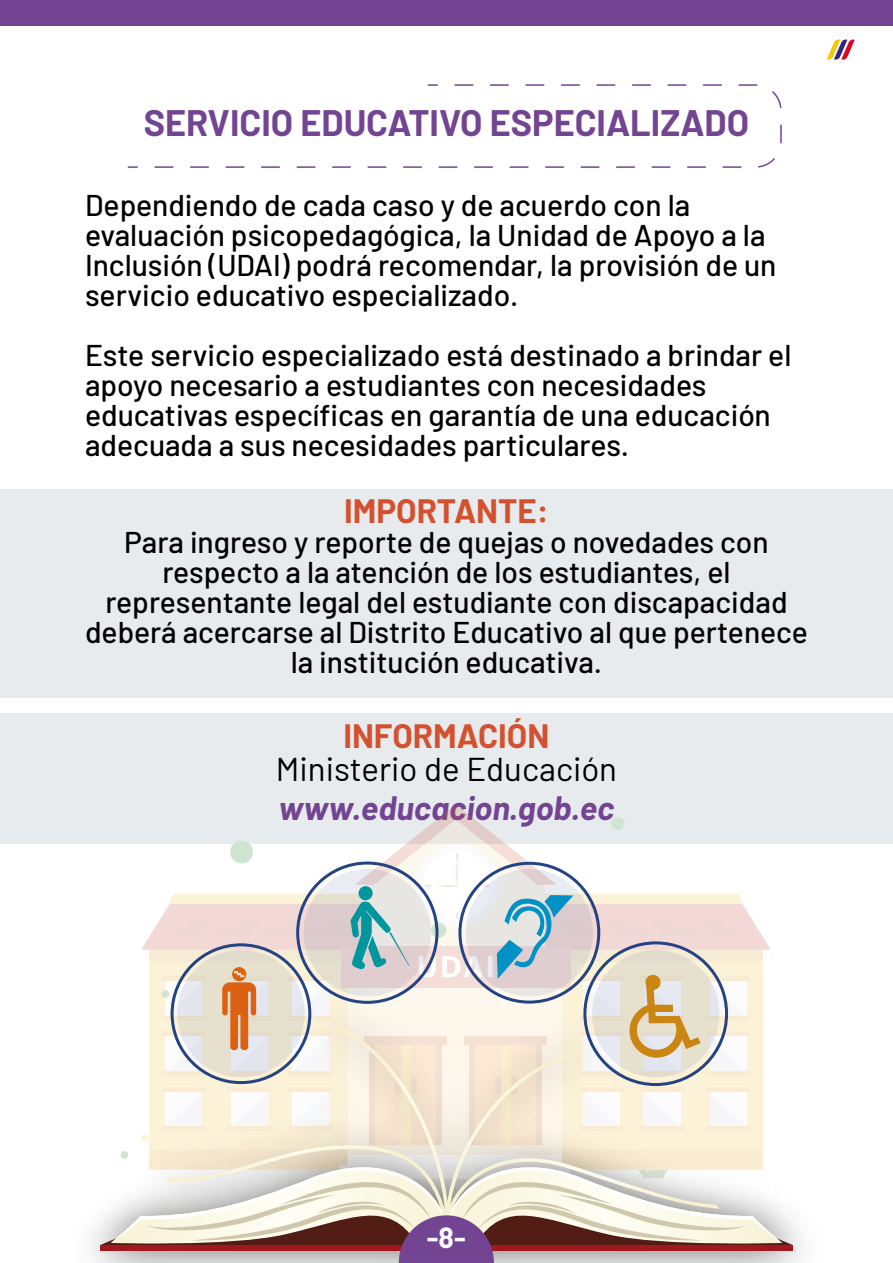
<style>
.page{position:relative;width:893px;height:1263px;background:#fff}
.page>*{position:absolute;margin:0;border:0;box-sizing:border-box;transform-origin:0 0}
.t1{font:700 36px "Barlow";color:#734492}
.t2{font:700 33px "Barlow";color:#d4512f}
.t3{font:33px "Barlow";color:#000}
.t4{font:italic 700 33px "Barlow";color:#734492}
.t5{font:500 30px/30px "Barlow";color:#000}
.t6{font:700 28.5px "Barlow";color:#fff}
</style>
<div class="page">
<div style="left:0;top:489px;width:893px;height:208px;background:#e7ebee"></div>
<div style="left:0;top:713px;width:893px;height:131px;background:#e7ebee"></div>
<svg style="left:100px;top:805px;width:693px;height:458px"></svg>
<svg style="left:827px;top:40px;width:28px;height:20px"></svg>
<svg style="left:154px;top:84px;width:628px;height:84px"></svg>
<svg style="left:128px;top:166px;width:9px;height:2px"></svg>
<div style="left:0;top:0;width:893px;height:26px;background:#734492"></div>
<p class="t1" style="left:144px;top:96px;width:607px">SERVICIO EDUCATIVO ESPECIALIZADO</p>
<p class="t5" style="left:85px;top:188px;width:693px">Dependiendo de cada caso y de acuerdo con la evaluación psicopedagógica, la Unidad de Apoyo a la Inclusión (UDAI) podrá recomendar, la provisión de un servicio educativo especializado.</p>
<p class="t5" style="left:85px;top:338px;width:708px">Este servicio especializado está destinado a brindar el apoyo necesario a estudiantes con necesidades educativas específicas en garantía de una educación adecuada a sus necesidades particulares.</p>
<p class="t2" style="left:344px;top:487px;width:206px">IMPORTANTE:</p>
<p class="t5" style="left:85px;top:525px;width:724px;text-align:center">Para ingreso y reporte de quejas o novedades con respecto a la atención de los estudiantes, el representante legal del estudiante con discapacidad deberá acercarse al Distrito Educativo al que pertenece la institución educativa.</p>
<p class="t2" style="left:344px;top:711px;width:207px">INFORMACIÓN</p>
<p class="t3" style="left:276px;top:745px;width:343px">Ministerio de Educación</p>
<p class="t4" style="left:278px;top:784px;width:338px">www.educacion.gob.ec</p>
<p class="t6" style="left:427px;top:1217px;width:40px">-8-</p>
</div>
